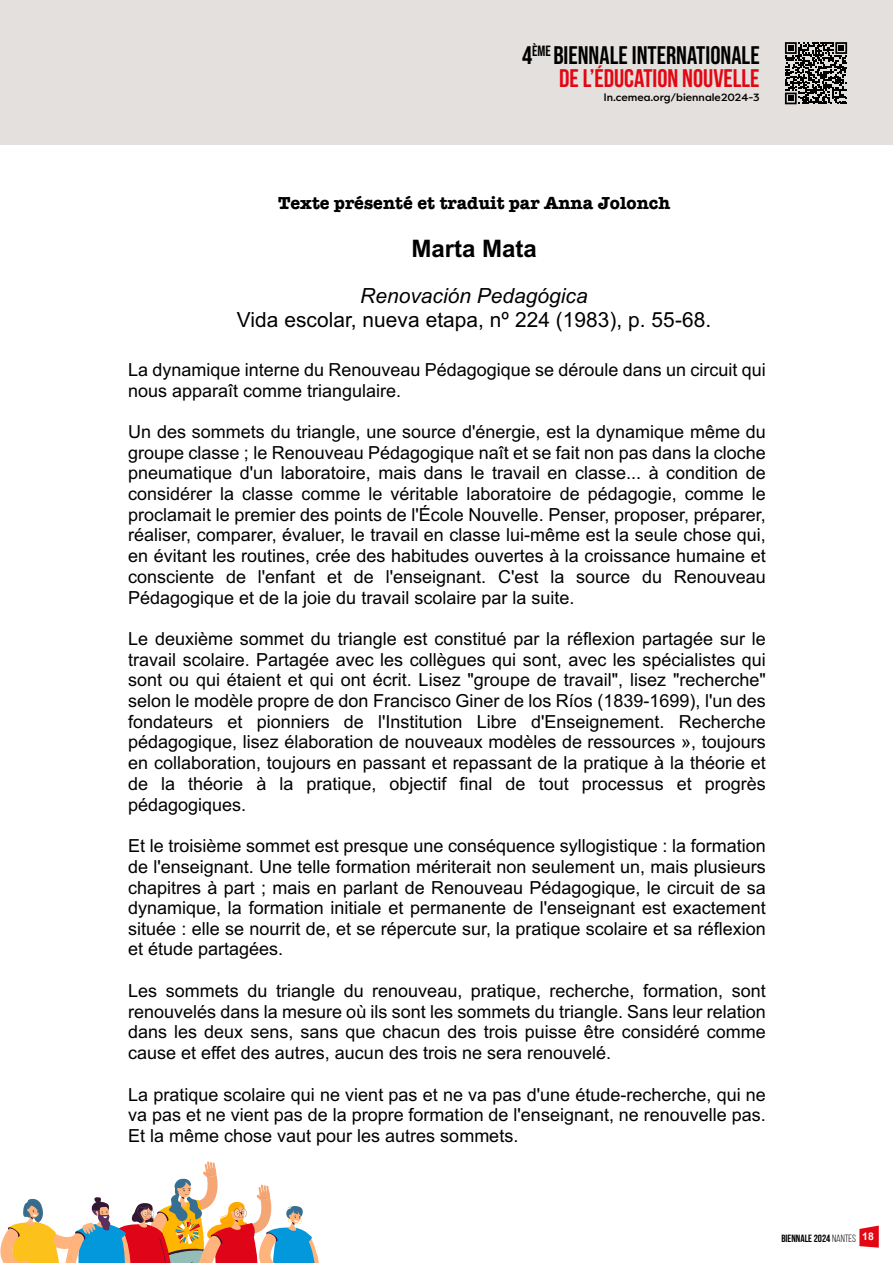
<style>
.page{position:relative;width:893px;height:1263px;background:#fff}
.page>*{position:absolute;margin:0;border:0;box-sizing:border-box;transform-origin:0 0}
.t1{font:25.5px/22.6px "Bebas Neue";color:#000;text-align:right}
.t2{font:700 24.15px "Arial";letter-spacing:-.005em;color:#000}
.t3{font:20.85px "Arial";letter-spacing:.005em;color:#000}
.t4{font:italic 20.85px "Arial";letter-spacing:.005em;color:#000}
.t5{font:18px/20.7px "Arial";color:#000;text-align:justify}
.t6{font:700 18px "American Typewriter";color:#000}
.t7{font:500 10.5px "Filson Pro";color:#000}
.t8{font:700 10.5px "Bebas Neue";color:#000}
.s1{font-weight:700;color:#e30613}
.s2{font-weight:400}
.s3{font-family:"Arial";color:#fff}
</style>
<div class="page">
<svg style="left:859px;top:1225px;width:20px;height:23px"></svg>
<div style="left:0;top:0;width:893px;height:145px;background:#e4e0dd"></div>
<svg style="left:0;top:1161px;width:319px;height:102px"></svg>
<div style="left:782px;top:39px;width:68px;height:69px;background:linear-gradient(to right,#e3dfdc,#e4e0dd)"></div>
<svg style="left:785px;top:42px;width:62px;height:62px"></svg>
<h1 class="t1" style="left:522px;top:44px;width:239px">4<sup>ÈME</sup> BIENNALE INTERNATIONALE<br><span class="s1">DE L’ÉDUCATION NOUVELLE</span></h1>
<p class="t7" style="left:604px;top:90px;width:157px">ln.cemea.org/biennale2024-3</p>
<p class="t6" style="left:278px;top:187px;width:394px">Texte présenté et traduit par Anna Jolonch</p>
<h2 class="t2" style="left:411px;top:232px;width:127px">Marta Mata</h2>
<p class="t4" style="left:360px;top:282px;width:229px">Renovación Pedagógica</p>
<p class="t3" style="left:237px;top:305px;width:476px">Vida escolar, nueva etapa, nº 224 (1983), p. 55-68.</p>
<p class="t5" style="left:128px;top:359px;width:639px">La dynamique interne du Renouveau Pédagogique se déroule dans un circuit qui nous apparaît comme triangulaire.</p>
<p class="t5" style="left:128px;top:421px;width:639px">Un des sommets du triangle, une source d'énergie, est la dynamique même du groupe classe ; le Renouveau Pédagogique naît et se fait non pas dans la cloche pneumatique d'un laboratoire, mais dans le travail en classe... à condition de considérer la classe comme le véritable laboratoire de pédagogie, comme le proclamait le premier des points de l'École Nouvelle. Penser, proposer, préparer, réaliser, comparer, évaluer, le travail en classe lui-même est la seule chose qui, en évitant les routines, crée des habitudes ouvertes à la croissance humaine et consciente de l'enfant et de l'enseignant. C'est la source du Renouveau Pédagogique et de la joie du travail scolaire par la suite.</p>
<p class="t5" style="left:128px;top:628px;width:639px">Le deuxième sommet du triangle est constitué par la réflexion partagée sur le travail scolaire. Partagée avec les collègues qui sont, avec les spécialistes qui sont ou qui étaient et qui ont écrit. Lisez "groupe de travail", lisez "recherche" selon le modèle propre de don Francisco Giner de los Ríos (1839-1699), l'un des fondateurs et pionniers de l'Institution Libre d'Enseignement. Recherche pédagogique, lisez élaboration de nouveaux modèles de ressources », toujours en collaboration, toujours en passant et repassant de la pratique à la théorie et de la théorie à la pratique, objectif final de tout processus et progrès pédagogiques.</p>
<p class="t5" style="left:128px;top:835px;width:639px">Et le troisième sommet est presque une conséquence syllogistique : la formation de l'enseignant. Une telle formation mériterait non seulement un, mais plusieurs chapitres à part ; mais en parlant de Renouveau Pédagogique, le circuit de sa dynamique, la formation initiale et permanente de l'enseignant est exactement située : elle se nourrit de, et se répercute sur, la pratique scolaire et sa réflexion et étude partagées.</p>
<p class="t5" style="left:128px;top:980px;width:639px">Les sommets du triangle du renouveau, pratique, recherche, formation, sont renouvelés dans la mesure où ils sont les sommets du triangle. Sans leur relation dans les deux sens, sans que chacun des trois puisse être considéré comme cause et effet des autres, aucun des trois ne sera renouvelé.</p>
<p class="t5" style="left:128px;top:1084px;width:639px">La pratique scolaire qui ne vient pas et ne va pas d'une étude-recherche, qui ne va pas et ne vient pas de la propre formation de l'enseignant, ne renouvelle pas.<br>Et la même chose vaut pour les autres sommets.</p>
<p class="t8" style="left:781px;top:1232px;width:94px">BIENNALE 2024 <span class="s2">NANTES</span> <span class="s3">18</span></p>
</div>
